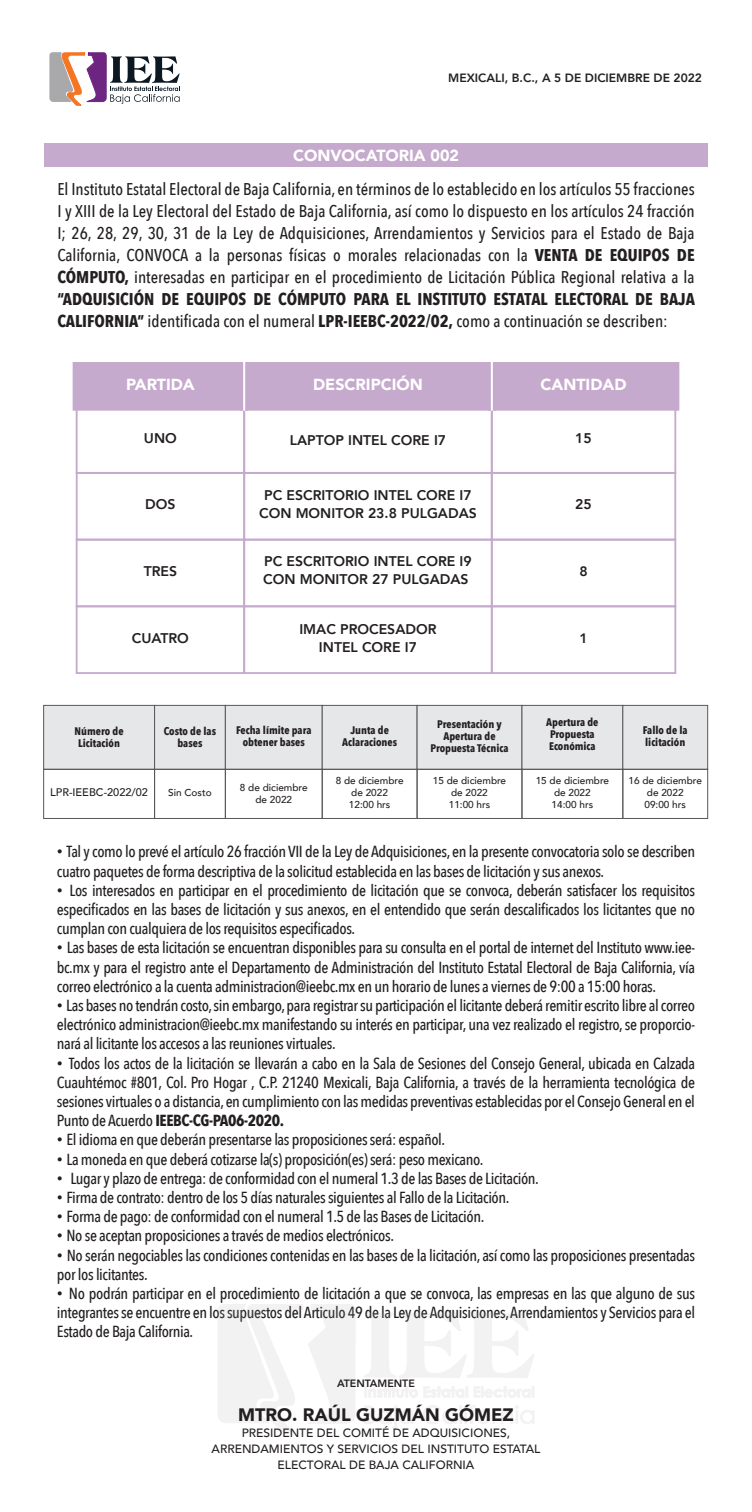
<style>
.page{position:relative;width:752px;height:1512px;background:#fff}
.page>*{position:absolute;margin:0;border:0;box-sizing:border-box;transform-origin:0 0}
.t1{font:900 18px "Avenir";color:#231f20}
.t2{font:500 17px/22px "Avenir Next Condensed";color:#231f20;text-align:justify}
.t3{font:500 16px/19.2px "Avenir Next Condensed";letter-spacing:-.025em;color:#231f20;text-align:justify}
.t4{font:900 16px "Avenir";color:#fff}
.t5{font:800 14px/18px "Avenir";color:#231f20;text-align:center}
.t6{font:800 13.6px "Avenir";color:#231f20}
.t7{font:500 12px/16px "Avenir";color:#231f20;text-align:center}
.t8{font:800 12px "Avenir";color:#231f20}
.t9{font:700 11px/12px "Avenir Next Condensed";color:#231f20;text-align:center}
.t10{font:500 11px "Avenir";color:#231f20}
.t11{font:800 10.6px "Avenir";color:#231f20}
.t12{font:500 10px/12px "Avenir";color:#231f20;text-align:center}
.s1{font-weight:700}
.s2{font-family:"Montserrat";font-weight:700}
</style>
<div class="page">
<div style="left:44px;top:144px;width:663px;height:23px;background:#c6aacd"></div>
<div style="left:43px;top:705px;width:112px;height:65px;background:#e6e7e9;border:1px solid #57585a"></div>
<div style="left:154px;top:705px;width:72px;height:65px;background:#e6e7e9;border:1px solid #57585a"></div>
<div style="left:225px;top:705px;width:97px;height:65px;background:#e6e7e9;border:1px solid #57585a"></div>
<div style="left:322px;top:705px;width:95px;height:65px;background:#e6e7e9;border:1px solid #57585a"></div>
<div style="left:417px;top:705px;width:105px;height:65px;background:#e6e7e9;border:1px solid #57585a"></div>
<div style="left:43px;top:769px;width:112px;height:50px;border:1px solid #57585a"></div>
<div style="left:154px;top:769px;width:72px;height:50px;border:1px solid #57585a"></div>
<div style="left:225px;top:769px;width:97px;height:50px;border:1px solid #57585a"></div>
<div style="left:322px;top:769px;width:95px;height:50px;border:1px solid #57585a"></div>
<div style="left:417px;top:769px;width:105px;height:50px;border:1px solid #57585a"></div>
<div style="left:521px;top:705px;width:102px;height:65px;background:#e6e7e9;border:1px solid #57585a"></div>
<div style="left:622px;top:705px;width:86px;height:65px;background:#e6e7e9;border:1px solid #57585a"></div>
<div style="left:521px;top:769px;width:102px;height:50px;border:1px solid #57585a"></div>
<div style="left:622px;top:769px;width:86px;height:50px;border:1px solid #57585a"></div>
<svg style="left:50px;top:52px;width:130px;height:53px"></svg>
<div style="left:76px;top:403px;width:169px;height:71px;border:2px solid #c6aacd"></div>
<div style="left:243px;top:403px;width:250px;height:71px;border:2px solid #c6aacd"></div>
<div style="left:491px;top:403px;width:185px;height:71px;border:2px solid #c6aacd"></div>
<div style="left:73px;top:362px;width:606px;height:49px;background:#c6aacd"></div>
<div style="left:76px;top:472px;width:169px;height:69px;border:2px solid #c6aacd"></div>
<div style="left:243px;top:472px;width:249px;height:69px;border:2px solid #c6aacd"></div>
<div style="left:491px;top:472px;width:185px;height:69px;border:2px solid #c6aacd"></div>
<div style="left:76px;top:539px;width:169px;height:68px;border:2px solid #c6aacd"></div>
<div style="left:243px;top:539px;width:249px;height:68px;border:2px solid #c6aacd"></div>
<div style="left:491px;top:539px;width:185px;height:68px;border:2px solid #c6aacd"></div>
<div style="left:76px;top:605px;width:169px;height:69px;border:2px solid #c6aacd"></div>
<div style="left:243px;top:605px;width:249px;height:69px;border:2px solid #c6aacd"></div>
<div style="left:491px;top:605px;width:185px;height:69px;border:2px solid #c6aacd"></div>
<hr style="left:243px;top:357px;width:2px;height:54px;background:#fff">
<hr style="left:491px;top:357px;width:2px;height:54px;background:#fff">
<svg style="left:364px;top:1313px;width:170px;height:65px"></svg>
<svg style="left:365px;top:1406px;width:48px;height:23px"></svg>
<svg style="left:423px;top:1405px;width:111px;height:19px"></svg>
<svg style="left:365px;top:1386px;width:53px;height:12px"></svg>
<svg style="left:424px;top:1386px;width:44px;height:12px"></svg>
<svg style="left:474px;top:1386px;width:60px;height:12px"></svg>
<svg style="left:308px;top:1304px;width:48px;height:119px"></svg>
<svg style="left:218px;top:1304px;width:84px;height:128px"></svg>
<p class="t8" style="left:448px;top:68px;width:255px">MEXICALI, B.C., A 5 DE DICIEMBRE DE 2022</p>
<p class="t4" style="left:293px;top:142px;width:167px">CONVOCATORIA 002</p>
<p class="t2" style="left:57px;top:178px;width:639px">El Instituto Estatal Electoral de Baja California, en términos de lo establecido en los artículos 55 fracciones I y XIII de la Ley Electoral del Estado de Baja California, así como lo dispuesto en los artículos 24 fracción I; 26, 28, 29, 30, 31 de la Ley de Adquisiciones, Arrendamientos y Servicios para el Estado de Baja California, CONVOCA a la personas físicas o morales relacionadas con la <span class="s1">VENTA DE EQUIPOS DE CÓMPUTO,</span> interesadas en participar en el procedimiento de Licitación Pública Regional relativa a la <span class="s1">“ADQUISICIÓN DE EQUIPOS DE CÓMPUTO PARA EL INSTITUTO ESTATAL ELECTORAL DE BAJA CALIFORNIA”</span> identificada con el numeral <span class="s1">LPR-IEEBC-2022/02,</span> como a continuación se describen:</p>
<p class="t4" style="left:126px;top:371px;width:70px">PARTIDA</p>
<p class="t4" style="left:313px;top:371px;width:111px">DESCRIPCIÓN</p>
<p class="t4" style="left:540px;top:371px;width:87px">CANTIDAD</p>
<p class="t5" style="left:144px;top:429px;width:34px">UNO</p>
<p class="t5" style="left:290px;top:431px;width:158px">LAPTOP INTEL CORE I7</p>
<p class="t5" style="left:575px;top:429px;width:18px">15</p>
<p class="t5" style="left:145px;top:495px;width:32px">DOS</p>
<p class="t5" style="left:144px;top:562px;width:35px">TRES</p>
<p class="t5" style="left:259px;top:486px;width:219px">PC ESCRITORIO INTEL CORE I7<br>CON MONITOR 23.8 PULGADAS</p>
<p class="t5" style="left:263px;top:552px;width:210px;text-align:left">PC ESCRITORIO INTEL CORE I9<br>CON MONITOR 27 PULGADAS</p>
<p class="t5" style="left:575px;top:495px;width:18px">25</p>
<p class="t6" style="left:579px;top:561px;width:10px">8</p>
<p class="t5" style="left:132px;top:629px;width:59px">CUATRO</p>
<p class="t5" style="left:299px;top:620px;width:139px">IMAC PROCESADOR<br>INTEL CORE I7</p>
<p class="t6" style="left:579px;top:627px;width:10px">1</p>
<p class="t9" style="left:342px;top:724px;width:57px">Junta de<br>Aclaraciones</p>
<p class="t9" style="left:430px;top:718px;width:79px">Presentación y<br>Apertura de<br>Propuesta Técnica</p>
<p class="t9" style="left:75px;top:725px;width:50px">Número de<br>Licitación</p>
<p class="t9" style="left:164px;top:725px;width:54px">Costo de las bases</p>
<p class="t9" style="left:236px;top:724px;width:77px">Fecha límite para obtener bases</p>
<p class="t12" style="left:240px;top:781px;width:69px">8 de diciembre de 2022</p>
<p class="t12" style="left:336px;top:774px;width:69px">8 de diciembre de 2022<br>12:00 hrs</p>
<p class="t12" style="left:433px;top:774px;width:75px">15 de diciembre de 2022<br>11:00 hrs</p>
<p class="t10" style="left:50px;top:783px;width:99px">LPR-IEEBC-2022/02</p>
<p class="t12" style="left:168px;top:786px;width:45px">Sin Costo</p>
<p class="t9" style="left:546px;top:716px;width:54px;text-align:left">Apertura de<br>Propuesta<br>Económica</p>
<p class="t9" style="left:643px;top:724px;width:46px;text-align:left">Fallo de la licitación</p>
<p class="t12" style="left:535px;top:774px;width:75px">15 de diciembre de 2022<br>14:00 hrs</p>
<p class="t12" style="left:628px;top:774px;width:75px">16 de diciembre de 2022<br>09:00 hrs</p>
<p class="t3" style="left:57px;top:842px;width:639px"><span class="s2">•</span> Tal y como lo prevé el artículo 26 fracción VII de la Ley de Adquisiciones, en la presente convocatoria solo se describen cuatro paquetes de forma descriptiva de la solicitud establecida en las bases de licitación y sus anexos.</p>
<p class="t3" style="left:57px;top:881px;width:639px"><span class="s2">•</span> Los interesados en participar en el procedimiento de licitación que se convoca, deberán satisfacer los requisitos especificados en las bases de licitación y sus anexos, en el entendido que serán descalificados los licitantes que no cumplan con cualquiera de los requisitos especificados.</p>
<p class="t3" style="left:57px;top:938px;width:639px"><span class="s2">•</span> Las bases de esta licitación se encuentran disponibles para su consulta en el portal de internet del Instituto www.iee&shy;bc.mx y para el registro ante el Departamento de Administración del Instituto Estatal Electoral de Baja California, vía correo electrónico a la cuenta administracion@ieebc.mx en un horario de lunes a viernes de 9:00 a 15:00 horas.</p>
<p class="t3" style="left:57px;top:996px;width:639px"><span class="s2">•</span> Las bases no tendrán costo, sin embargo, para registrar su participación el licitante deberá remitir escrito libre al correo electrónico administracion@ieebc.mx manifestando su interés en participar, una vez realizado el registro, se proporcio&shy;nará al licitante los accesos a las reuniones virtuales.</p>
<p class="t3" style="left:57px;top:1053px;width:639px"><span class="s2">•</span> Todos los actos de la licitación se llevarán a cabo en la Sala de Sesiones del Consejo General, ubicada en Calzada Cuauhtémoc #801, Col. Pro Hogar , C.P. 21240 Mexicali, Baja California, a través de la herramienta tecnológica de sesiones virtuales o a distancia, en cumplimiento con las medidas preventivas establecidas por el Consejo General en el Punto de Acuerdo <span class="s1">IEEBC-CG-PA06-2020.</span></p>
<p class="t3" style="left:57px;top:1130px;width:390px"><span class="s2">•</span> El idioma en que deberán presentarse las proposiciones será: español.</p>
<p class="t3" style="left:57px;top:1149px;width:428px"><span class="s2">•</span> La moneda en que deberá cotizarse la(s) proposición(es) será: peso mexicano.</p>
<p class="t3" style="left:57px;top:1169px;width:483px"><span class="s2">•</span> Lugar y plazo de entrega: de conformidad con el numeral 1.3 de las Bases de Licitación.</p>
<p class="t3" style="left:57px;top:1188px;width:454px"><span class="s2">•</span> Firma de contrato: dentro de los 5 días naturales siguientes al Fallo de la Licitación.</p>
<p class="t3" style="left:57px;top:1207px;width:429px"><span class="s2">•</span> Forma de pago: de conformidad con el numeral 1.5 de las Bases de Licitación.</p>
<p class="t3" style="left:57px;top:1226px;width:338px"><span class="s2">•</span> No se aceptan proposiciones a través de medios electrónicos.</p>
<p class="t3" style="left:57px;top:1245px;width:639px"><span class="s2">•</span> No serán negociables las condiciones contenidas en las bases de la licitación, así como las proposiciones presentadas por los licitantes.</p>
<p class="t3" style="left:57px;top:1284px;width:639px"><span class="s2">•</span> No podrán participar en el procedimiento de licitación a que se convoca, las empresas en las que alguno de sus integrantes se encuentre en los supuestos del Articulo 49 de la Ley de Adquisiciones, Arrendamientos y Servicios para el Estado de Baja California.</p>
<p class="t11" style="left:337px;top:1375px;width:79px">ATENTAMENTE</p>
<p class="t1" style="left:238px;top:1400px;width:277px">MTRO. RAÚL GUZMÁN GÓMEZ</p>
<p class="t7" style="left:211px;top:1425px;width:330px">PRESIDENTE DEL COMITÉ DE ADQUISICIONES,<br>ARRENDAMIENTOS Y SERVICIOS DEL INSTITUTO ESTATAL<br>ELECTORAL DE BAJA CALIFORNIA</p>
</div>
